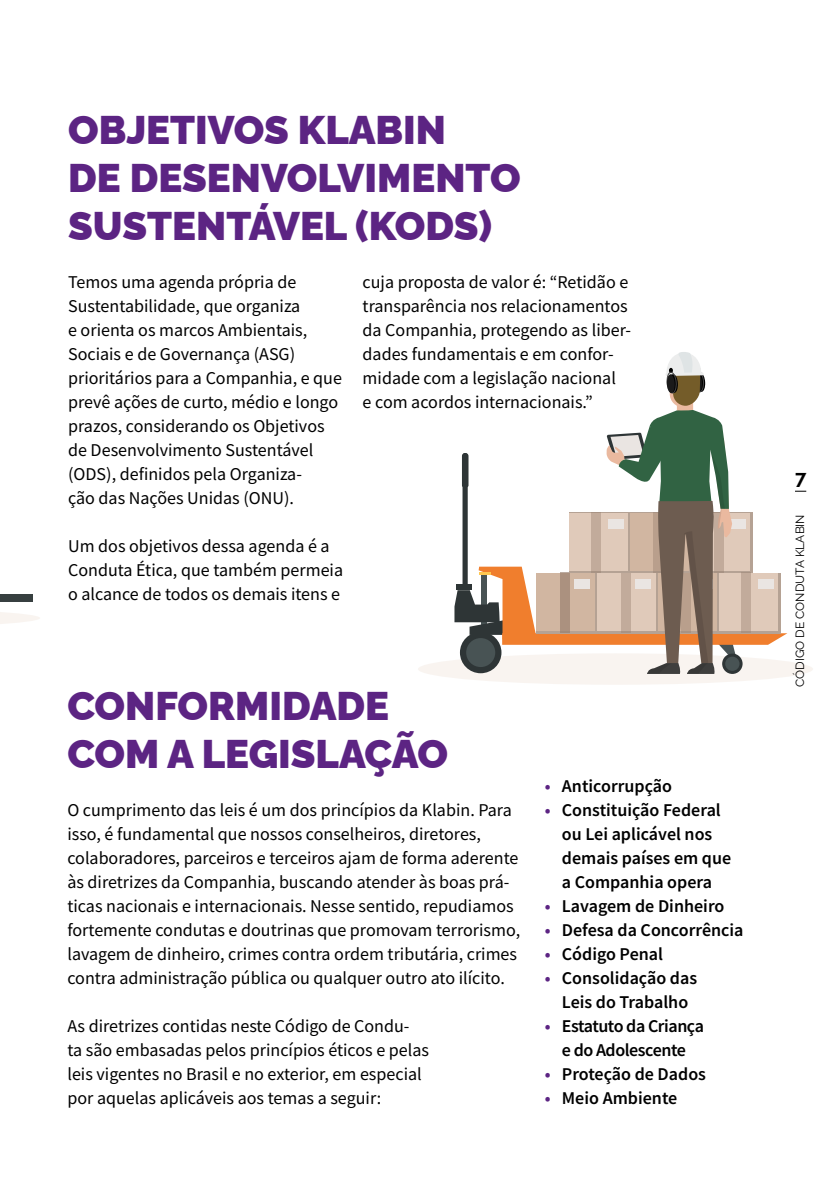
<style>
.page{position:relative;width:840px;height:1191px;background:#fff}
.page>*{position:absolute;margin:0;border:0;box-sizing:border-box;transform-origin:0 0}
.t1{font:900 40px/48px "Raleway";color:#5c2483}
.t2{font:700 20px "Raleway";color:#000}
.t3{font:18px/24px "Source Sans Pro";color:#000}
.t4{font:600 18px/24px "Source Sans Pro";color:#000}
.t5{font:600 18px/24px "Source Sans Pro";letter-spacing:-.025em;color:#000;text-align:center}
.t6{font:12px "Raleway";color:#000}
.s1{color:#5c2483}
</style>
<div class="page">
<svg style="left:0;top:612px;width:40px;height:12px"></svg>
<div style="left:0;top:594px;width:33px;height:8px;background:#373f40"></div>
<div style="left:417px;top:653px;width:395px;height:32px;background:#f9f4f0;border-radius:50%"></div>
<svg style="left:454px;top:352px;width:333px;height:322px"></svg>
<div style="left:666px;top:374px;width:8px;height:19px;background:#1a1a1a;border-radius:50%"></div>
<h1 class="t1" style="left:68px;top:101px;width:454px">OBJETIVOS KLABIN<br>DE DESENVOLVIMENTO<br>SUSTENTÁVEL (KODS)</h1>
<p class="t3" style="left:68px;top:270px;width:275px">Temos uma agenda própria de<br>Sustentabilidade, que organiza<br>e orienta os marcos Ambientais,<br>Sociais e de Governança (ASG) prioritários para a Companhia, e que prevê ações de curto, médio e longo prazos, considerando os Objetivos de Desenvolvimento Sustentável (ODS), definidos pela Organiza-<br>ção das Nações Unidas (ONU).</p>
<p class="t3" style="left:68px;top:534px;width:276px">Um dos objetivos dessa agenda é a<br>Conduta Ética, que também permeia o alcance de todos os demais itens e</p>
<p class="t3" style="left:362px;top:270px;width:270px">cuja proposta de valor é: “Retidão e transparência nos relacionamentos da Companhia, protegendo as liber&shy;dades fundamentais e em confor&shy;midade com a legislação nacional<br>e com acordos internacionais.”</p>
<h1 class="t1" style="left:67px;top:677px;width:382px">CONFORMIDADE<br>COM A LEGISLAÇÃO</h1>
<p class="t3" style="left:67px;top:798px;width:454px">O cumprimento das leis é um dos princípios da Klabin. Para isso, é fundamental que nossos conselheiros, diretores, colaboradores, parceiros e terceiros ajam de forma aderente às diretrizes da Companhia, buscando atender às boas prá&shy;ticas nacionais e internacionais. Nesse sentido, repudiamos fortemente condutas e doutrinas que promovam terrorismo, lavagem de dinheiro, crimes contra ordem tributária, crimes contra administração pública ou qualquer outro ato ilícito.</p>
<p class="t3" style="left:67px;top:1014px;width:363px">As diretrizes contidas neste Código de Condu-<br>ta são embasadas pelos princípios éticos e pelas leis vigentes no Brasil e no exterior, em especial por aquelas aplicáveis aos temas a seguir:</p>
<p class="t4" style="left:544px;top:774px;width:129px"><span class="s1">•</span> Anticorrupção</p>
<p class="t4" style="left:561px;top:798px;width:171px;text-indent:-17px"><span class="s1">•</span> Constituição Federal ou Lei aplicável nos demais países em que a Companhia opera</p>
<p class="t4" style="left:544px;top:894px;width:181px"><span class="s1">•</span> Lavagem de Dinheiro</p>
<p class="t4" style="left:544px;top:918px;width:200px"><span class="s1">•</span> Defesa da Concorrência</p>
<p class="t4" style="left:544px;top:942px;width:120px"><span class="s1">•</span> Código Penal</p>
<p class="t4" style="left:544px;top:966px;width:154px;text-align:center"><span class="s1">•</span> Consolidação das<br>Leis do Trabalho</p>
<p class="t5" style="left:544px;top:1014px;width:160px"><span class="s1">•</span> Estatuto da Criança e do Adolescente</p>
<p class="t4" style="left:544px;top:1062px;width:162px"><span class="s1">•</span> Proteção de Dados</p>
<p class="t4" style="left:544px;top:1086px;width:134px"><span class="s1">•</span> Meio Ambiente</p>
<p class="t2" style="left:794px;top:464px;width:13px">7</p>
<p class="t6" style="left:789px;top:687px;width:174px;rotate:-90deg">CÓDIGO DE CONDUTA KLABIN</p>
</div>
